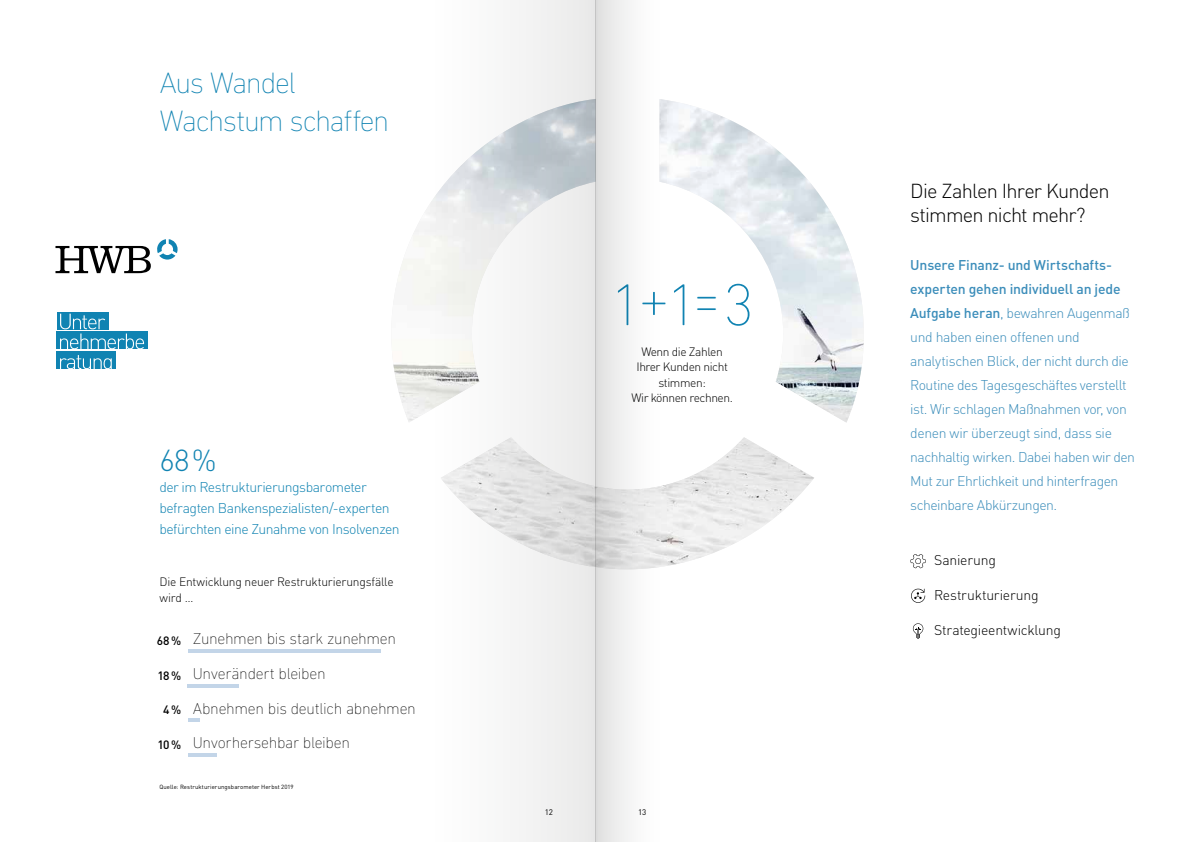
<style>
.page{position:relative;width:1191px;height:842px;background:#fff}
.page>*{position:absolute;margin:0;border:0;box-sizing:border-box;transform-origin:0 0}
.t1{font:200 60px "DIN Next LT Pro";color:#1083b2}
.t2{font:200 30px/38px "DIN Next LT Pro";letter-spacing:-.05em;color:#1083b2}
.t3{font:300 30px "DINOT";color:#1083b2}
.t4{font:300 20px/24px "DINOT";letter-spacing:-.04em;color:#000}
.t5{font:200 16px/34.6px "DIN Next LT Pro";letter-spacing:-.02em;color:#000}
.t6{font:300 14px/24px "DINOT";letter-spacing:-.035em;color:#3b8dba}
.t7{font:300 14px/21px "DINOT";letter-spacing:-.04em;color:#1083b2}
.t8{font:300 14px "DINOT";letter-spacing:-.02em;color:#000}
.t9{font:300 12px/15.4px "DINOT";letter-spacing:-.035em;color:#000}
.t10{font:500 12px "DINOT";color:#000}
.t11{font:8px "DINOT";color:#000}
.t12{font:6px "DINOT";letter-spacing:.01em;color:#000}
.s1{font-family:"DINOT";font-weight:500;font-size:12px}
.s2{font-weight:500}
</style>
<div class="page">
<img style="left:393px;top:101px;width:470px;height:464px">
<div style="left:57px;top:312px;width:51px;height:17px;background:#1083b2"></div>
<div style="left:57px;top:332px;width:91px;height:17px;background:#1083b2"></div>
<div style="left:57px;top:352px;width:59px;height:17px;background:#1083b2"></div>
<svg style="left:60px;top:314px;width:84px;height:35px"></svg>
<svg style="left:60px;top:355px;width:52px;height:14px"></svg>
<svg style="left:157px;top:239px;width:21px;height:21px"></svg>
<svg style="left:55px;top:246px;width:96px;height:27px"></svg>
<hr style="left:188px;top:649px;width:193px;height:4px;background:#c3d5e8">
<hr style="left:188px;top:684px;width:51px;height:4px;background:#c3d5e8">
<hr style="left:188px;top:718px;width:11px;height:4px;background:#c3d5e8">
<hr style="left:188px;top:753px;width:28px;height:4px;background:#c3d5e8">
<svg style="left:913px;top:623px;width:10px;height:16px"></svg>
<svg style="left:911px;top:589px;width:14px;height:14px"></svg>
<svg style="left:910px;top:554px;width:15px;height:14px"></svg>
<svg style="left:595px;top:0;width:77px;height:842px"></svg>
<svg style="left:434px;top:0;width:161px;height:842px"></svg>
<h2 class="t2" style="left:159px;top:63px;width:231px">Aus Wandel<br>Wachstum schaffen</h2>
<h2 class="t3" style="left:159px;top:442px;width:59px">68%</h2>
<p class="t7" style="left:159px;top:476px;width:242px">der im Restrukturierungsbarometer befragten Bankenspezialisten/-experten befürchten eine Zunahme von Insolvenzen</p>
<p class="t9" style="left:159px;top:574px;width:236px;line-height:16px">Die Entwicklung neuer Restrukturierungsfälle wird …</p>
<p class="t5" style="left:157px;top:621px;width:241px"><span class="s1">68%</span> Zunehmen bis stark zunehmen</p>
<p class="t10" style="left:157px;top:667px;width:25px">18%</p>
<p class="t10" style="left:163px;top:702px;width:19px">4%</p>
<p class="t10" style="left:157px;top:737px;width:25px">10%</p>
<p class="t5" style="left:193px;top:656px;width:224px">Unverändert bleiben<br>Abnehmen bis deutlich abnehmen<br>Unvorhersehbar bleiben</p>
<p class="t12" style="left:159px;top:783px;width:136px">Quelle: Restrukturierungsbarometer Herbst 2019</p>
<h1 class="t1" style="left:610px;top:270px;width:145px">1+1=3</h1>
<p class="t9" style="left:631px;top:344px;width:103px;text-align:center">Wenn die Zahlen<br>Ihrer Kunden nicht stimmen:<br>Wir können rechnen.</p>
<p class="t11" style="left:545px;top:807px;width:10px">12</p>
<p class="t11" style="left:638px;top:807px;width:10px">13</p>
<h3 class="t4" style="left:910px;top:178px;width:201px">Die Zahlen Ihrer Kunden stimmen nicht mehr?</h3>
<p class="t6" style="left:910px;top:252px;width:226px"><span class="s2">Unsere Finanz- und Wirtschafts&shy;experten gehen individuell an jede Aufgabe heran</span>, bewahren Augenmaß und haben einen offenen und analytischen Blick, der nicht durch die Routine des Tagesgeschäftes verstellt ist. Wir schlagen Maßnahmen vor, von denen wir überzeugt sind, dass sie nachhaltig wirken. Dabei haben wir den Mut zur Ehrlichkeit und hinterfragen scheinbare Abkürzungen.</p>
<p class="t8" style="left:934px;top:552px;width:63px">Sanierung</p>
<p class="t8" style="left:934px;top:587px;width:106px">Restrukturierung</p>
<p class="t8" style="left:934px;top:622px;width:128px">Strategieentwicklung</p>
</div>
